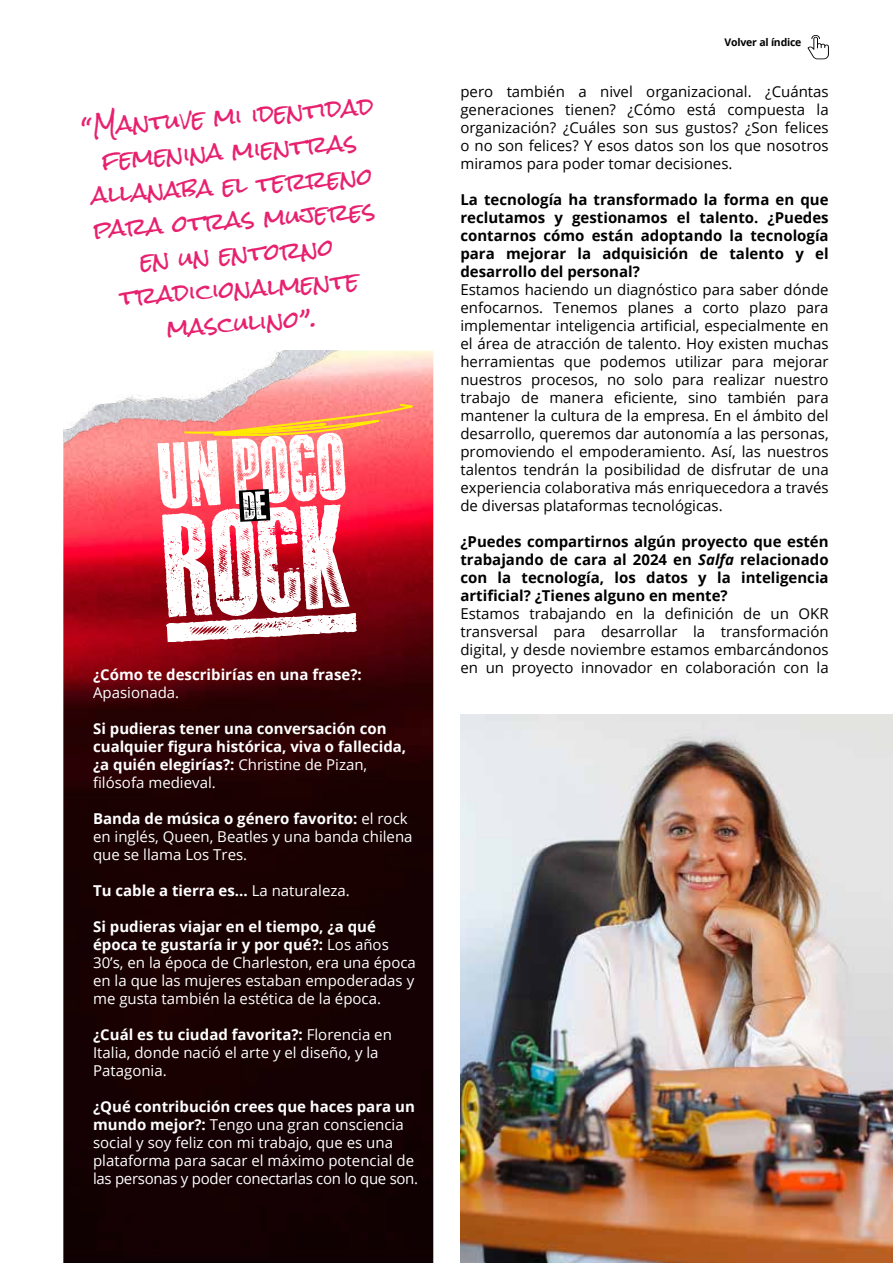
<style>
.page{position:relative;width:893px;height:1263px;background:#fff}
.page>*{position:absolute;margin:0;border:0;box-sizing:border-box;transform-origin:0 0}
.t1{font:22.5px/34.5px "Rock Salt";color:#e7216f;text-align:center}
.t2{font:15px/18px "Open Sans";color:#000;text-align:justify}
.t3{font:15px/18px "Open Sans";color:#fff}
.t4{font:700 15px/18px "Open Sans";color:#000;text-align:justify}
.t5{font:700 15px/18px "Open Sans";color:#fff}
.t6{font:700 10.5px "Open Sans";letter-spacing:-.02em;color:#000}
.s1{font-weight:400}
.s2{font-weight:700}
.s3{font-style:italic}
</style>
<div class="page">
<img style="left:63px;top:351px;width:370px;height:912px">
<img style="left:63px;top:351px;width:294px;height:101px">
<img style="left:460px;top:714px;width:433px;height:549px">
<svg style="left:158px;top:404px;width:255px;height:238px"></svg>
<svg style="left:807px;top:35px;width:22px;height:24px"></svg>
<h1 class="t1" style="left:80px;top:111px;width:295px;rotate:-4deg">“Mantuve mi identidad femenina mientras allanaba el terreno para otras mujeres en un entorno tradicionalmente masculino”.</h1>
<p class="t5" style="left:93px;top:665px;width:270px">¿Cómo te describirías en una frase?:</p>
<p class="t3" style="left:93px;top:683px;width:88px">Apasionada.</p>
<p class="t5" style="left:93px;top:719px;width:315px">Si pudieras tener una conversación con cualquier figura histórica, viva o fallecida, ¿a quién elegirías?: <span class="s1">Christine de Pizan, filósofa medieval.</span></p>
<p class="t3" style="left:93px;top:809px;width:321px"><span class="s2">Banda de música o género favorito:</span> el rock en inglés, Queen, Beatles y una banda chilena que se llama Los Tres.</p>
<p class="t5" style="left:93px;top:881px;width:258px">Tu cable a tierra es... <span class="s1">La naturaleza.</span></p>
<p class="t3" style="left:93px;top:917px;width:324px"><span class="s2">Si pudieras viajar en el tiempo, ¿a qué época te gustaría ir y por qué?:</span> Los años 30’s, en la época de Charleston, era una época en la que las mujeres estaban empoderadas y me gusta también la estética de la época.</p>
<p class="t3" style="left:93px;top:1025px;width:300px"><span class="s2">¿Cuál es tu ciudad favorita?:</span> Florencia en<br>Italia, donde nació el arte y el diseño, y la<br>Patagonia.</p>
<p class="t3" style="left:93px;top:1097px;width:327px"><span class="s2">¿Qué contribución crees que haces para un mundo mejor?:</span> Tengo una gran consciencia social y soy feliz con mi trabajo, que es una plataforma para sacar el máximo potencial de las personas y poder conectarlas con lo que son.</p>
<p class="t6" style="left:725px;top:35px;width:78px">Volver al índice</p>
<p class="t2" style="left:460px;top:82px;width:370px">pero también a nivel organizacional. ¿Cuántas generaciones tienen? ¿Cómo está compuesta la organización? ¿Cuáles son sus gustos? ¿Son felices o no son felices? Y esos datos son los que nosotros miramos para poder tomar decisiones.</p>
<p class="t4" style="left:460px;top:190px;width:370px">La tecnología ha transformado la forma en que reclutamos y gestionamos el talento. ¿Puedes contarnos cómo están adoptando la tecnología para mejorar la adquisición de talento y el desarrollo del personal?</p>
<p class="t2" style="left:460px;top:280px;width:370px">Estamos haciendo un diagnóstico para saber dónde enfocarnos. Tenemos planes a corto plazo para implementar inteligencia artificial, especialmente en el área de atracción de talento. Hoy existen muchas herramientas que podemos utilizar para mejorar nuestros procesos, no solo para realizar nuestro trabajo de manera eficiente, sino también para mantener la cultura de la empresa. En el ámbito del desarrollo, queremos dar autonomía a las personas, promoviendo el empoderamiento. Así, las nuestros talentos tendrán la posibilidad de disfrutar de una experiencia colaborativa más enriquecedora a través de diversas plataformas tecnológicas.</p>
<p class="t4" style="left:460px;top:532px;width:370px">¿Puedes compartirnos algún proyecto que estén trabajando de cara al 2024 en <span class="s3">Salfa</span> relacionado con la tecnología, los datos y la inteligencia artificial? ¿Tienes alguno en mente?</p>
<p class="t2" style="left:460px;top:604px;width:370px">Estamos trabajando en la definición de un OKR transversal para desarrollar la transformación digital, y desde noviembre estamos embarcándonos en un proyecto innovador en colaboración con la</p>
</div>
